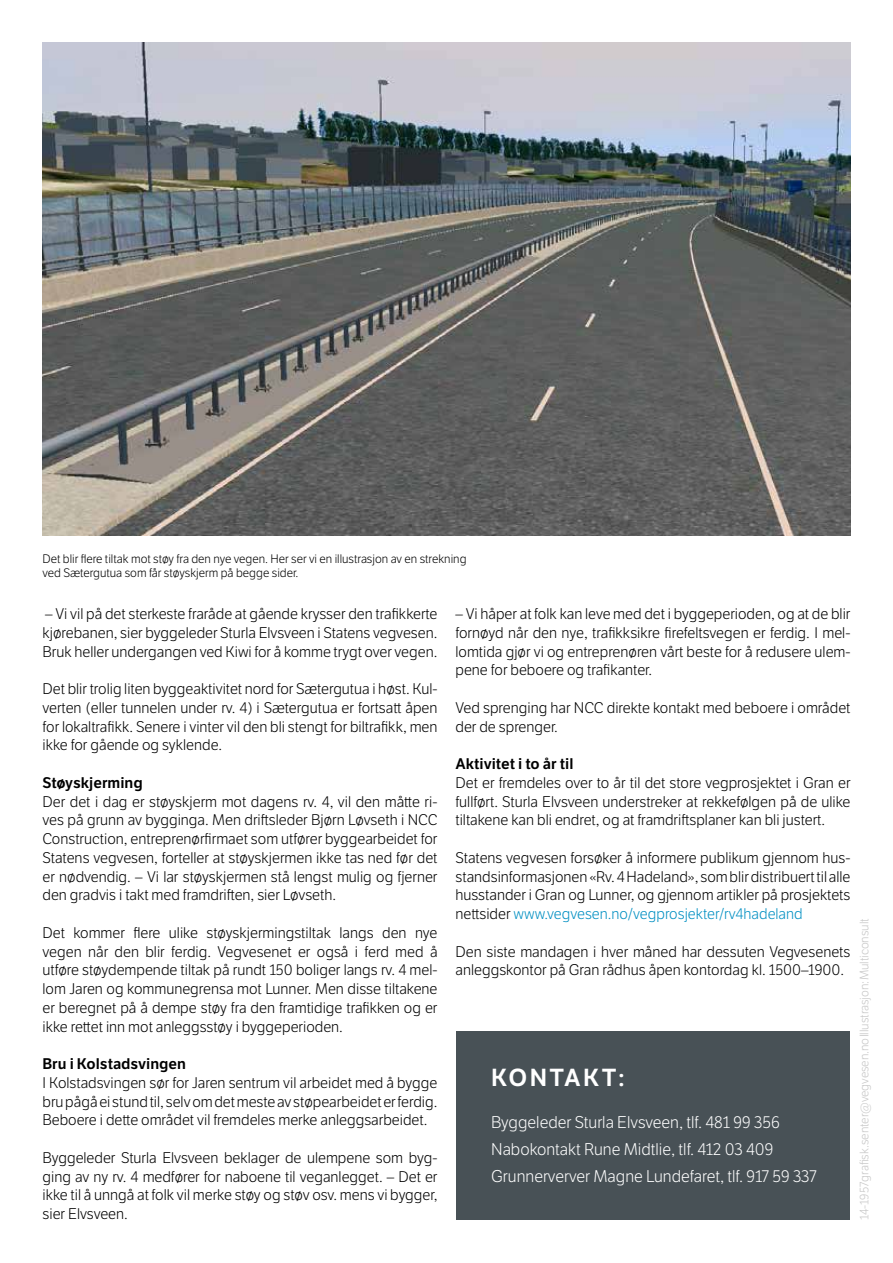
<style>
.page{position:relative;width:893px;height:1263px;background:#fff}
.page>*{position:absolute;margin:0;border:0;box-sizing:border-box;transform-origin:0 0}
.Tekstboks_overskrift{font:600 24px "LFT Etica";letter-spacing:.1em;color:#fff}
.Tekstboks_brødtekst{font:300 16.5px "LFT Etica";color:#fff}
.Brødtekst{font:300 15px/18.8px "LFT Etica";color:#000;text-align:justify}
.Brødtekst_overskrift{font:600 15px "LFT Etica";color:#000}
.Bildetekst{font:300 12px/14.4px "LFT Etica";color:#000}
.t1{font:300 12px "LFT Etica";color:#c6c6c6}
.s1{color:#008fc2}
</style>
<div class="page">
<img style="left:43px;top:43px;width:807px;height:493px">
<div style="left:456px;top:1031px;width:394px;height:189px;background:#485156"></div>
<p class="Bildetekst" style="left:43px;top:552px;width:426px">Det blir flere tiltak mot støy fra den nye vegen. Her ser vi en illustrasjon av en strekning ved Sætergutua som får støyskjerm på begge sider.</p>
<p class="Brødtekst" style="left:43px;top:605px;width:396px">– Vi vil på det sterkeste fraråde at gående krysser den trafikkerte kjørebanen, sier byggeleder Sturla Elvsveen i Statens vegvesen.<br>Bruk heller undergangen ved Kiwi for å komme trygt over vegen.</p>
<p class="Brødtekst" style="left:43px;top:680px;width:396px">Det blir trolig liten byggeaktivitet nord for Sætergutua i høst. Kul&shy;verten (eller tunnelen under rv. 4) i Sætergutua er fortsatt åpen for lokaltrafikk. Senere i vinter vil den bli stengt for biltrafikk, men ikke for gående og syklende.</p>
<h2 class="Brødtekst_overskrift" style="left:43px;top:773px;width:102px">Støyskjerming</h2>
<p class="Brødtekst" style="left:43px;top:792px;width:396px">Der det i dag er støyskjerm mot dagens rv. 4, vil den måtte ri&shy;ves på grunn av bygginga. Men driftsleder Bjørn Løvseth i NCC Construction, entreprenørfirmaet som utfører byggearbeidet for Statens vegvesen, forteller at støyskjermen ikke tas ned før det er nødvendig. – Vi lar støyskjermen stå lengst mulig og fjerner den gradvis i takt med framdriften, sier Løvseth.</p>
<p class="Brødtekst" style="left:43px;top:924px;width:396px">Det kommer flere ulike støyskjermingstiltak langs den nye vegen når den blir ferdig. Vegvesenet er også i ferd med å utføre støydempende tiltak på rundt 150 boliger langs rv. 4 mel&shy;lom Jaren og kommunegrensa mot Lunner. Men disse tiltakene er beregnet på å dempe støy fra den framtidige trafikken og er ikke rettet inn mot anleggsstøy i byggeperioden.</p>
<h2 class="Brødtekst_overskrift" style="left:43px;top:1055px;width:145px">Bru i Kolstadsvingen</h2>
<p class="Brødtekst" style="left:43px;top:1074px;width:396px">I Kolstadsvingen sør for Jaren sentrum vil arbeidet med å bygge bru pågå ei stund til, selv om det meste av støpearbeidet er ferdig.<br>Beboere i dette området vil fremdeles merke anleggsarbeidet.</p>
<p class="Brødtekst" style="left:43px;top:1149px;width:396px">Byggeleder Sturla Elvsveen beklager de ulempene som byg&shy;ging av ny rv. 4 medfører for naboene til veganlegget. – Det er ikke til å unngå at folk vil merke støy og støv osv. mens vi bygger, sier Elvsveen.</p>
<p class="Brødtekst" style="left:455px;top:605px;width:396px">– Vi håper at folk kan leve med det i byggeperioden, og at de blir fornøyd når den nye, trafikksikre firefeltsvegen er ferdig. I mel&shy;lomtida gjør vi og entreprenøren vårt beste for å redusere ulem&shy;pene for beboere og trafikanter.</p>
<p class="Brødtekst" style="left:455px;top:699px;width:396px">Ved sprenging har NCC direkte kontakt med beboere i området der de sprenger.</p>
<h2 class="Brødtekst_overskrift" style="left:455px;top:755px;width:119px">Aktivitet i to år til</h2>
<p class="Brødtekst" style="left:455px;top:774px;width:397px">Det er fremdeles over to år til det store vegprosjektet i Gran er fullført. Sturla Elvsveen understreker at rekkefølgen på de ulike tiltakene kan bli endret, og at framdriftsplaner kan bli justert.</p>
<p class="Brødtekst" style="left:455px;top:849px;width:396px">Statens vegvesen forsøker å informere publikum gjennom hus&shy;standsinformasjonen «Rv. 4 Hadeland», som blir distribuert til alle husstander i Gran og Lunner, og gjennom artikler på prosjektets nettsider <span class="s1">www.vegvesen.no/vegprosjekter/rv4hadeland</span></p>
<p class="Brødtekst" style="left:455px;top:942px;width:396px">Den siste mandagen i hver måned har dessuten Vegvesenets anleggskontor på Gran rådhus åpen kontordag kl. 1500–1900.</p>
<p class="Tekstboks_overskrift" style="left:491px;top:1063px;width:135px">KONTAKT:</p>
<p class="Tekstboks_brødtekst" style="left:491px;top:1113px;width:290px">Byggeleder Sturla Elvsveen, tlf. 481 99 356</p>
<p class="Tekstboks_brødtekst" style="left:491px;top:1140px;width:284px">Nabokontakt Rune Midtlie, tlf. 412 03 409</p>
<p class="Tekstboks_brødtekst" style="left:491px;top:1167px;width:327px">Grunnerverver Magne Lundefaret, tlf. 917 59 337</p>
<p class="t1" style="left:857px;top:1220px;width:303px;rotate:-90deg">14-1957 grafisk.senter@vegvesen.no Illustrasjon: Multiconsult</p>
</div>
